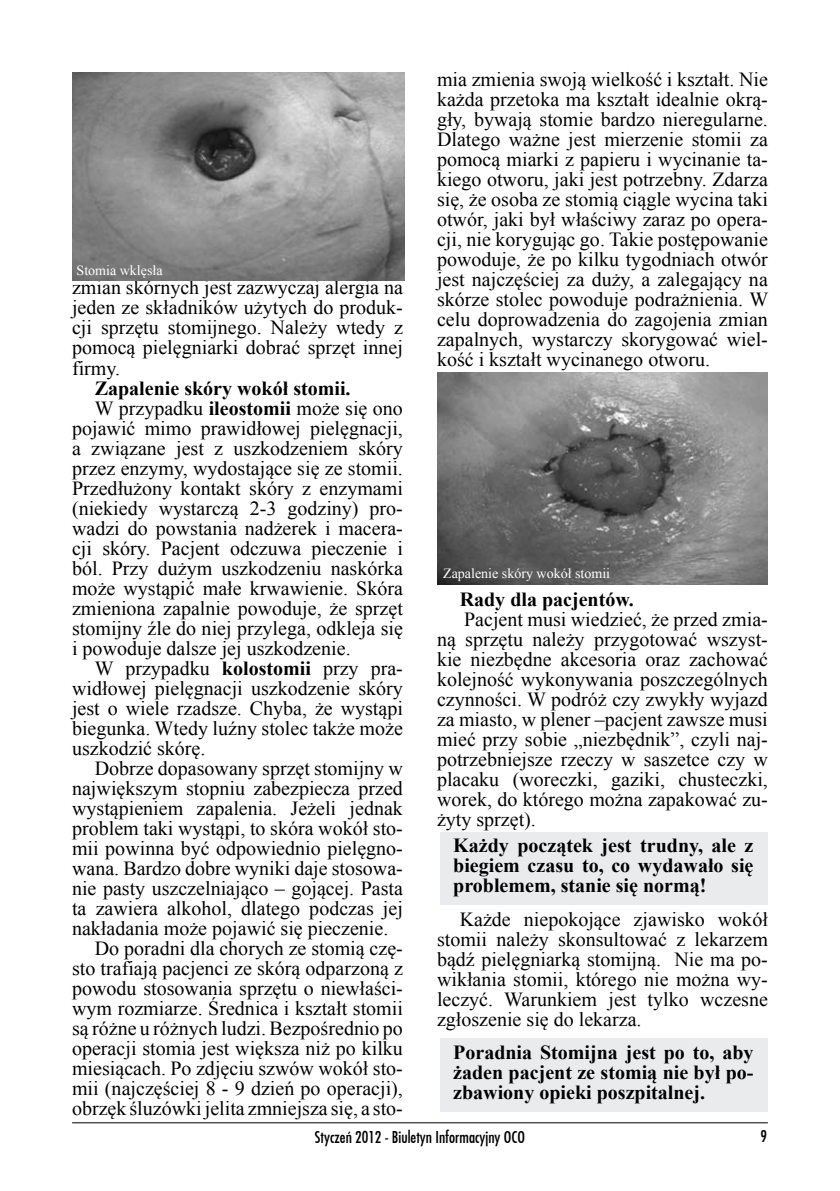
<style>
.page{position:relative;width:840px;height:1191px;background:#fff}
.page>*{position:absolute;margin:0;border:0;box-sizing:border-box;transform-origin:0 0}
.t1{font:20px/20px "Times New Roman";color:#000;text-align:justify}
.t2{font:700 20px/20px "Times New Roman";color:#000;text-align:justify}
.t3{font:16px "Fujiyama";color:#000}
.t4{font:14px "Times New Roman";color:#fff}
.s1{font-weight:700}
</style>
<div class="page">
<hr style="left:72px;top:1122px;width:695px;height:1px;background:#000">
<img style="left:72px;top:72px;width:332px;height:208px">
<img style="left:437px;top:372px;width:330px;height:212px">
<div style="left:440px;top:832px;width:327px;height:72px;background:#eaebec"></div>
<div style="left:440px;top:1037px;width:327px;height:74px;background:#eaebec"></div>
<p class="t4" style="left:77px;top:261px;width:87px">Stomia wklęsła</p>
<p class="t1" style="left:72px;top:277px;width:332px">zmian skórnych jest zazwyczaj alergia na jeden ze składników użytych do produk&shy;cji sprzętu stomijnego. Należy wtedy z pomocą pielęgniarki dobrać sprzęt innej firmy.</p>
<p class="t2" style="left:95px;top:377px;width:257px">Zapalenie skóry wokół stomii.</p>
<p class="t1" style="left:95px;top:397px;width:309px">W przypadku <span class="s1">ileostomii</span> może się ono</p>
<p class="t1" style="left:72px;top:417px;width:332px">pojawić mimo prawidłowej pielęgnacji,</p>
<p class="t1" style="left:72px;top:437px;width:332px">a związane jest z uszkodzeniem skóry</p>
<p class="t1" style="left:72px;top:457px;width:332px">przez enzymy, wydostające się ze stomii.</p>
<p class="t1" style="left:72px;top:477px;width:332px">Przedłużony kontakt skóry z enzymami</p>
<p class="t1" style="left:72px;top:497px;width:332px">(niekiedy wystarczą 2-3 godziny) pro-</p>
<p class="t1" style="left:72px;top:517px;width:332px">wadzi do powstania nadżerek i macera-</p>
<p class="t1" style="left:72px;top:537px;width:332px">cji skóry. Pacjent odczuwa pieczenie i</p>
<p class="t1" style="left:72px;top:557px;width:332px">ból. Przy dużym uszkodzeniu naskórka</p>
<p class="t1" style="left:72px;top:577px;width:332px">może wystąpić małe krwawienie. Skóra</p>
<p class="t1" style="left:72px;top:597px;width:332px">zmieniona zapalnie powoduje, że sprzęt</p>
<p class="t1" style="left:72px;top:617px;width:332px">stomijny źle do niej przylega, odkleja się</p>
<p class="t1" style="left:72px;top:637px;width:280px">i powoduje dalsze jej uszkodzenie.</p>
<p class="t1" style="left:95px;top:657px;width:309px">W przypadku <span class="s1">kolostomii</span> przy pra-</p>
<p class="t1" style="left:72px;top:677px;width:332px">widłowej pielęgnacji uszkodzenie skóry</p>
<p class="t1" style="left:72px;top:697px;width:332px">jest o wiele rzadsze. Chyba, że wystąpi</p>
<p class="t1" style="left:72px;top:717px;width:332px">biegunka. Wtedy luźny stolec także może</p>
<p class="t1" style="left:72px;top:737px;width:135px">uszkodzić skórę.</p>
<p class="t1" style="left:95px;top:757px;width:309px">Dobrze dopasowany sprzęt stomijny w</p>
<p class="t1" style="left:72px;top:777px;width:332px">największym stopniu zabezpiecza przed</p>
<p class="t1" style="left:72px;top:797px;width:332px">wystąpieniem zapalenia. Jeżeli jednak</p>
<p class="t1" style="left:72px;top:817px;width:332px">problem taki wystąpi, to skóra wokół sto-</p>
<p class="t1" style="left:72px;top:837px;width:332px">mii powinna być odpowiednio pielęgno-</p>
<p class="t1" style="left:72px;top:857px;width:332px">wana. Bardzo dobre wyniki daje stosowa-</p>
<p class="t1" style="left:72px;top:877px;width:332px">nie pasty uszczelniająco – gojącej. Pasta</p>
<p class="t1" style="left:72px;top:897px;width:332px">ta zawiera alkohol, dlatego podczas jej</p>
<p class="t1" style="left:72px;top:917px;width:318px">nakładania może pojawić się pieczenie.</p>
<p class="t1" style="left:95px;top:937px;width:309px">Do poradni dla chorych ze stomią czę-</p>
<p class="t1" style="left:72px;top:957px;width:332px">sto trafiają pacjenci ze skórą odparzoną z</p>
<p class="t1" style="left:72px;top:977px;width:332px">powodu stosowania sprzętu o niewłaści-</p>
<p class="t1" style="left:72px;top:997px;width:332px">wym rozmiarze. Średnica i kształt stomii</p>
<p class="t1" style="left:72px;top:1017px;width:332px">są różne u różnych ludzi. Bezpośrednio po</p>
<p class="t1" style="left:72px;top:1037px;width:332px">operacji stomia jest większa niż po kilku</p>
<p class="t1" style="left:72px;top:1057px;width:332px">miesiącach. Po zdjęciu szwów wokół sto-</p>
<p class="t1" style="left:72px;top:1077px;width:332px">mii (najczęściej 8 - 9 dzień po operacji),</p>
<p class="t1" style="left:72px;top:1097px;width:332px">obrzęk śluzówki jelita zmniejsza się, a sto-</p>
<p class="t1" style="left:437px;top:69px;width:332px">mia zmienia swoją wielkość i kształt. Nie każda przetoka ma kształt idealnie okrą&shy;gły, bywają stomie bardzo nieregularne.<br>Dlatego ważne jest mierzenie stomii za pomocą miarki z papieru i wycinanie ta&shy;kiego otworu, jaki jest potrzebny. Zdarza się, że osoba ze stomią ciągle wycina taki otwór, jaki był właściwy zaraz po opera&shy;cji, nie korygując go. Takie postępowanie powoduje, że po kilku tygodniach otwór jest najczęściej za duży, a zalegający na skórze stolec powoduje podrażnienia. W celu doprowadzenia do zagojenia zmian zapalnych, wystarczy skorygować wiel&shy;kość i kształt wycinanego otworu.</p>
<p class="t4" style="left:443px;top:564px;width:168px">Zapalenie skóry wokół stomii</p>
<p class="t2" style="left:459px;top:589px;width:175px">Rady dla pacjentów.</p>
<p class="t1" style="left:437px;top:609px;width:332px;text-indent:27px">Pacjent musi wiedzieć, że przed zmia&shy;ną sprzętu należy przygotować wszyst&shy;kie niezbędne akcesoria oraz zachować kolejność wykonywania poszczególnych czynności. W podróż czy zwykły wyjazd za miasto, w plener –pacjent zawsze musi mieć przy sobie „niezbędnik”, czyli naj&shy;potrzebniejsze rzeczy w saszetce czy w placaku (woreczki, gaziki, chusteczki, worek, do którego można zapakować zu&shy;żyty sprzęt).</p>
<p class="t2" style="left:453px;top:834px;width:302px">Każdy początek jest trudny, ale z biegiem czasu to, co wydawało się problemem, stanie się normą!</p>
<p class="t1" style="left:437px;top:909px;width:332px;text-indent:23px">Każde niepokojące zjawisko wokół stomii należy skonsultować z lekarzem bądź pielęgniarką stomijną. Nie ma po&shy;wikłania stomii, którego nie można wy&shy;leczyć. Warunkiem jest tylko wczesne zgłoszenie się do lekarza.</p>
<p class="t2" style="left:453px;top:1041px;width:301px">Poradnia Stomijna jest po to, aby żaden pacjent ze stomią nie był po&shy;zbawiony opieki poszpitalnej.</p>
<p class="t3" style="left:315px;top:1126px;width:211px">Styczeń 2012 - Biuletyn Informacyjny OCO</p>
</div>
